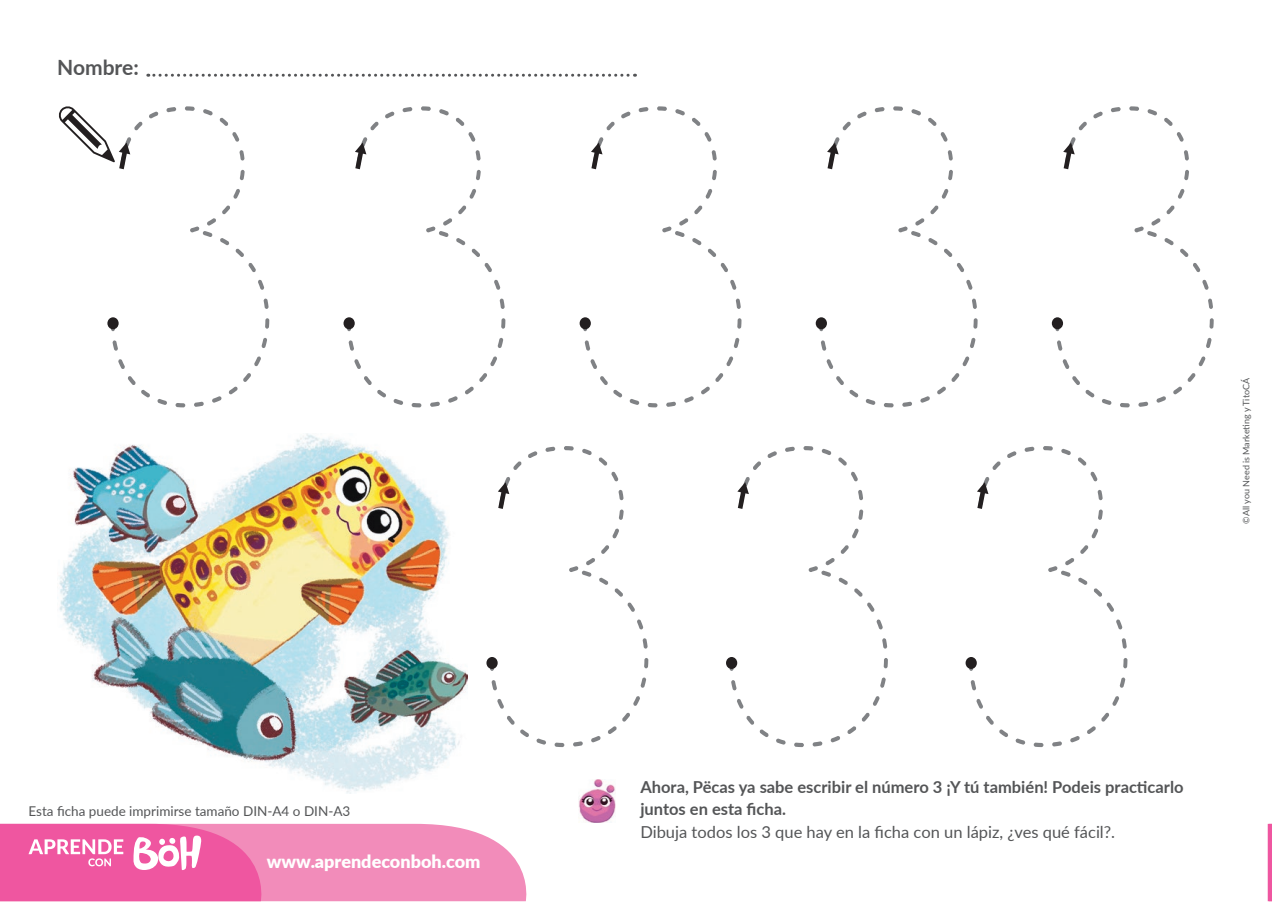
<style>
.page{position:relative;width:1272px;height:902px;background:#fff}
.page>*{position:absolute;margin:0;border:0;box-sizing:border-box;transform-origin:0 0}
.t1{font:700 21px "Lato";color:#545557}
.t2{font:900 18px "Lato";color:#fff}
.t3{font:700 16.5px/22.5px "Lato";color:#545557}
.t4{font:16.5px "Lato";color:#545557}
.t5{font:13.5px "Lato";color:#545557}
.t6{font:9px "Lato";color:#545557}
</style>
<div class="page">
<svg style="left:1267px;top:823px;width:4px;height:78px"></svg>
<svg style="left:0;top:823px;width:527px;height:78px;background:#f180b5"></svg>
<svg style="left:148px;top:74px;width:487px;height:3px"></svg>
<img style="left:578px;top:779px;width:37px;height:43px">
<svg style="left:111px;top:106px;width:158px;height:301px"></svg>
<div style="left:107px;top:317px;width:12px;height:12px;background:#231f20;border-radius:50%"></div>
<svg style="left:583px;top:106px;width:158px;height:301px"></svg>
<div style="left:579px;top:317px;width:12px;height:12px;background:#231f20;border-radius:50%"></div>
<svg style="left:591px;top:142px;width:11px;height:27px"></svg>
<svg style="left:490px;top:446px;width:158px;height:301px"></svg>
<div style="left:486px;top:657px;width:11px;height:12px;background:#231f20;border-radius:50%"></div>
<svg style="left:498px;top:482px;width:11px;height:27px"></svg>
<svg style="left:347px;top:106px;width:158px;height:301px"></svg>
<div style="left:343px;top:317px;width:12px;height:12px;background:#231f20;border-radius:50%"></div>
<svg style="left:355px;top:142px;width:11px;height:27px"></svg>
<svg style="left:819px;top:106px;width:158px;height:301px"></svg>
<div style="left:815px;top:317px;width:12px;height:12px;background:#231f20;border-radius:50%"></div>
<svg style="left:827px;top:142px;width:11px;height:27px"></svg>
<svg style="left:729px;top:446px;width:158px;height:301px"></svg>
<div style="left:726px;top:657px;width:11px;height:12px;background:#231f20;border-radius:50%"></div>
<svg style="left:737px;top:482px;width:12px;height:27px"></svg>
<svg style="left:1055px;top:106px;width:158px;height:301px"></svg>
<div style="left:1051px;top:317px;width:12px;height:12px;background:#231f20;border-radius:50%"></div>
<svg style="left:1063px;top:142px;width:11px;height:27px"></svg>
<svg style="left:969px;top:446px;width:158px;height:301px"></svg>
<div style="left:965px;top:657px;width:11px;height:12px;background:#231f20;border-radius:50%"></div>
<svg style="left:976px;top:482px;width:12px;height:27px"></svg>
<svg style="left:59px;top:106px;width:71px;height:63px"></svg>
<img style="left:59px;top:434px;width:408px;height:359px">
<p class="t1" style="left:57px;top:52px;width:83px">Nombre:</p>
<p class="t5" style="left:28px;top:801px;width:323px">Esta ficha puede imprimirse tamaño DIN-A4 o DIN-A3</p>
<p class="t2" style="left:267px;top:847px;width:215px">www.aprendeconboh.com</p>
<p class="t6" style="left:1239px;top:523px;width:147px;rotate:-90deg">©All you Need is Marketing y TitoCÁ</p>
<p class="t3" style="left:640px;top:774px;width:545px">Ahora, Pëcas ya sabe escribir el número 3 ¡Y tú también! Podeis practicarlo juntos en esta ficha.</p>
<p class="t4" style="left:640px;top:820px;width:476px">Dibuja todos los 3 que hay en la ficha con un lápiz, ¿ves qué fácil?.</p>
</div>
